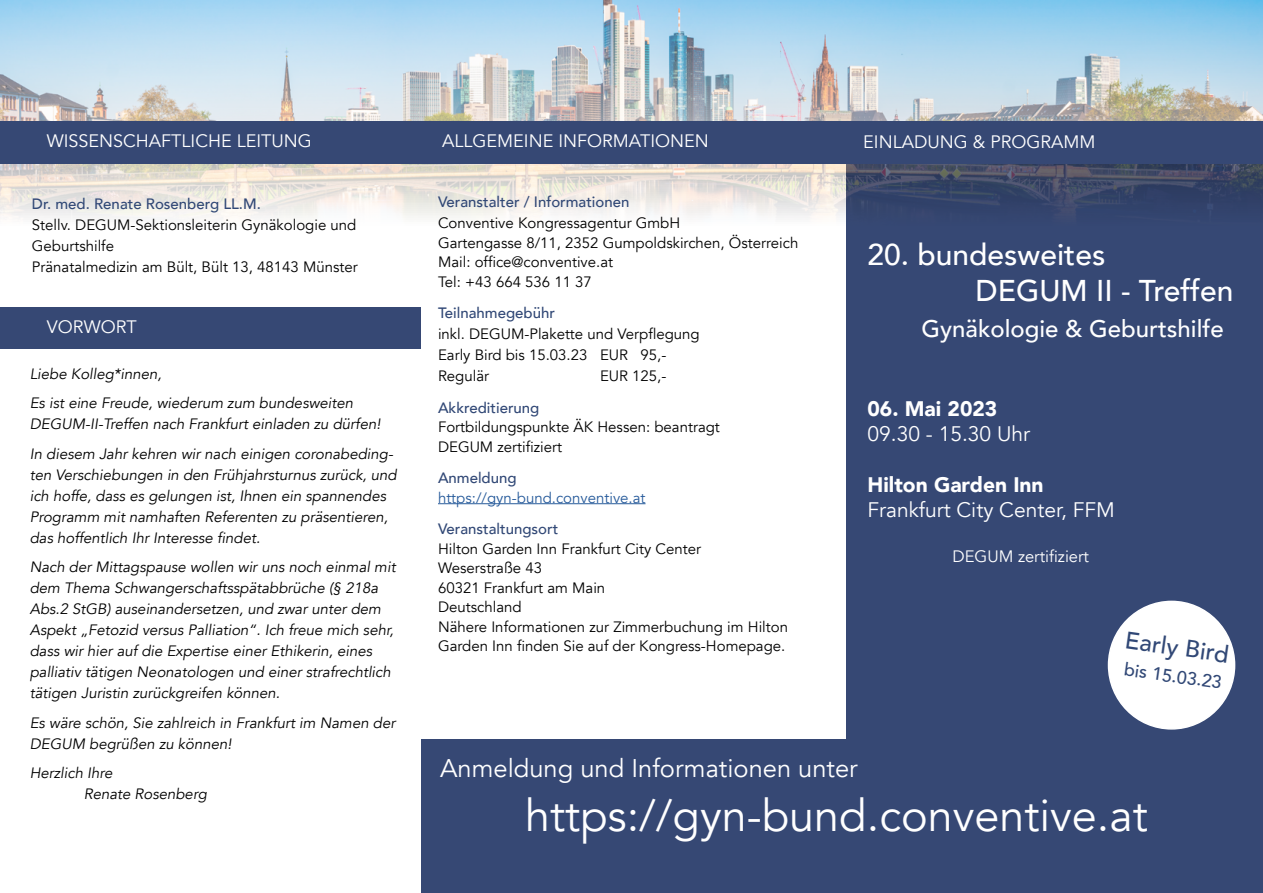
<style>
.page{position:relative;width:1263px;height:893px;background:#fff}
.page>*{position:absolute;margin:0;border:0;box-sizing:border-box;transform-origin:0 0}
.t1{font:45px "Avenir";color:#fff}
.t2{font:500 30px/36px "Avenir";color:#fff}
.t3{font:25.5px "Avenir";color:#fff}
.t4{font:500 24px "Avenir";color:#fff}
.t5{font:500 24px "Avenir";color:#314876}
.t6{font:21px "Avenir";color:#fff}
.t7{font:900 21px "Avenir";color:#fff}
.t8{font:18px "Avenir";color:#fff}
.t9{font:500 18px "Avenir";color:#314876}
.t10{font:16.5px "Avenir";color:#fff}
.t11{font:italic 15px/21px "Avenir";color:#000}
.t12{font:15px/19.5px "Avenir";color:#000}
.t13{font:500 15px "Avenir";color:#314876}
.t14{font:15px "Avenir";color:#275b9b}
</style>
<div class="page">
<div style="left:846px;top:121px;width:417px;height:772px;background:#364874"></div>
<img style="left:0;top:0;width:1263px;height:218px">
<hr style="left:438px;top:503px;width:207px;height:1px;background:#275b9b">
<div style="left:0;top:121px;width:1263px;height:43px;background:#364874"></div>
<div style="left:1108px;top:601px;width:126px;height:128px;background:#fff;border-radius:50%"></div>
<div style="left:421px;top:740px;width:455px;height:153px;background:#364874"></div>
<div style="left:0;top:307px;width:421px;height:42px;background:#364874"></div>
<p class="t8" style="left:47px;top:130px;width:267px">WISSENSCHAFTLICHE LEITUNG</p>
<p class="t8" style="left:442px;top:130px;width:268px">ALLGEMEINE INFORMATIONEN</p>
<p class="t8" style="left:863px;top:131px;width:234px">EINLADUNG &amp; PROGRAMM</p>
<p class="t13" style="left:32px;top:191px;width:230px">Dr. med. Renate Rosenberg LL.M.</p>
<p class="t12" style="left:32px;top:215px;width:327px;line-height:21px">Stellv. DEGUM-Sektionsleiterin Gynäkologie und<br>Geburtshilfe<br>Pränatalmedizin am Bült, Bült 13, 48143 Münster</p>
<p class="t8" style="left:47px;top:316px;width:92px">VORWORT</p>
<p class="t11" style="left:30px;top:359px;width:325px;line-height:29.5px">Liebe Kolleg*innen,<br>Es ist eine Freude, wiederum zum bundesweiten</p>
<p class="t11" style="left:30px;top:409px;width:365px;line-height:29.5px">DEGUM-II-Treffen nach Frankfurt einladen zu dürfen!<br>In diesem Jahr kehren wir nach einigen coronabeding-</p>
<p class="t11" style="left:30px;top:464px;width:368px">ten Verschiebungen in den Frühjahrsturnus zurück, und ich hoffe, dass es gelungen ist, Ihnen ein spannendes Programm mit namhaften Referenten zu präsentieren, das hoffentlich Ihr Interesse findet.</p>
<p class="t11" style="left:30px;top:557px;width:367px">Nach der Mittagspause wollen wir uns noch einmal mit dem Thema Schwangerschaftsspätabbrüche (§ 218a Abs.2 StGB) auseinandersetzen, und zwar unter dem Aspekt „Fetozid versus Palliation“. Ich freue mich sehr, dass wir hier auf die Expertise einer Ethikerin, eines palliativ tätigen Neonatologen und einer strafrechtlich tätigen Juristin zurückgreifen können.</p>
<p class="t11" style="left:30px;top:712px;width:367px">Es wäre schön, Sie zahlreich in Frankfurt im Namen der<br>DEGUM begrüßen zu können!</p>
<p class="t11" style="left:84px;top:763px;width:125px;text-indent:-54px">Herzlich Ihre<br>Renate Rosenberg</p>
<p class="t13" style="left:438px;top:189px;width:193px">Veranstalter / Informationen</p>
<p class="t12" style="left:438px;top:213px;width:362px">Conventive Kongressagentur GmbH<br>Gartengasse 8/11, 2352 Gumpoldskirchen, Österreich Mail: office@conventive.at<br>Tel: +43 664 536 11 37</p>
<p class="t13" style="left:438px;top:300px;width:118px">Teilnahmegebühr</p>
<p class="t12" style="left:438px;top:324px;width:263px;line-height:21px">inkl. DEGUM-Plakette und Verpflegung<br>Early Bird bis 15.03.23 EUR 95,-<br>Regulär</p>
<p class="t12" style="left:600px;top:366px;width:68px">EUR 125,-</p>
<p class="t13" style="left:438px;top:394px;width:103px">Akkreditierung</p>
<p class="t12" style="left:438px;top:417px;width:283px">Fortbildungspunkte ÄK Hessen: beantragt<br>DEGUM zertifiziert</p>
<p class="t13" style="left:438px;top:465px;width:80px">Anmeldung</p>
<p class="t14" style="left:438px;top:488px;width:209px">https://gyn-bund.conventive.at</p>
<p class="t13" style="left:438px;top:516px;width:122px">Veranstaltungsort</p>
<p class="t12" style="left:438px;top:539px;width:352px">Hilton Garden Inn Frankfurt City Center<br>Weserstraße 43<br>60321 Frankfurt am Main<br>Deutschland<br>Nähere Informationen zur Zimmerbuchung im Hilton<br>Garden Inn finden Sie auf der Kongress-Homepage.</p>
<h2 class="t2" style="left:975px;top:235px;width:259px;text-indent:-108px">20. bundesweites<br>DEGUM II - Treffen</h2>
<h3 class="t4" style="left:921px;top:308px;width:304px">Gynäkologie &amp; Geburtshilfe</h3>
<h3 class="t7" style="left:867px;top:391px;width:131px">06. Mai 2023</h3>
<h3 class="t6" style="left:867px;top:422px;width:164px">09.30 - 15.30 Uhr</h3>
<h3 class="t7" style="left:867px;top:466px;width:178px">Hilton Garden Inn</h3>
<h3 class="t6" style="left:867px;top:497px;width:249px">Frankfurt City Center, FFM</h3>
<p class="t10" style="left:952px;top:546px;width:138px">DEGUM zertifiziert</p>
<h3 class="t5" style="left:1128px;top:619px;width:106px;rotate:8deg">Early Bird</h3>
<p class="t9" style="left:1126px;top:654px;width:100px;rotate:8deg">bis 15.03.23</p>
<h3 class="t3" style="left:440px;top:753px;width:419px">Anmeldung und Informationen unter</h3>
<h1 class="t1" style="left:525px;top:789px;width:624px">https://gyn-bund.conventive.at</h1>
</div>
